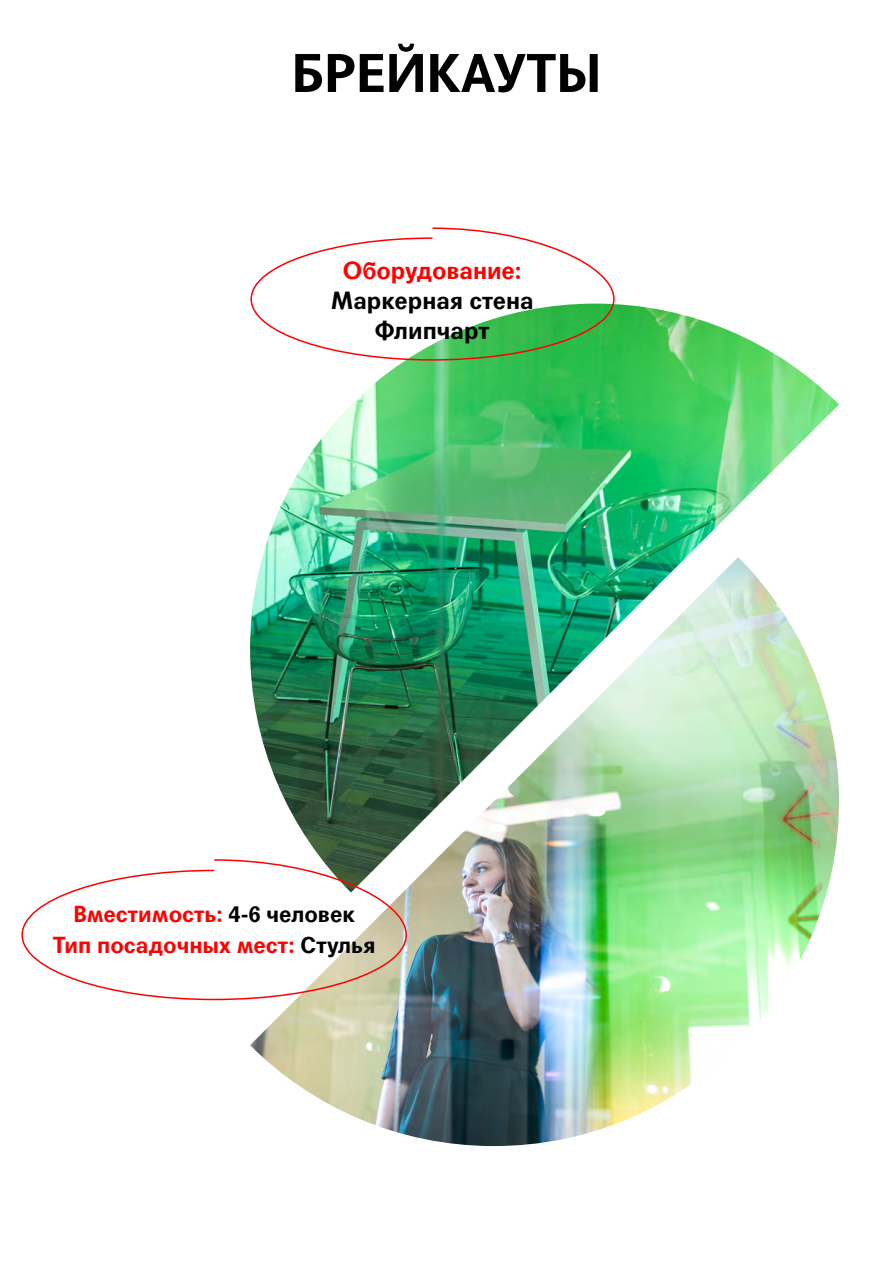
<style>
.page{position:relative;width:893px;height:1263px;background:#fff}
.page>*{position:absolute;margin:0;border:0;box-sizing:border-box;transform-origin:0 0}
.t1{font:700 52.5px "Agipo";color:#000}
.t2{font:700 24px/30px "Agipo";color:#000;text-align:center}
.t3{font:700 24px "Agipo";color:#f00}
.t4{font:700 22.5px/30.9px "Agipo";color:#f00;text-align:center}
.s1{color:#000}
</style>
<div class="page">
<img style="left:262px;top:304px;width:577px;height:253px">
<img style="left:250px;top:557px;width:589px;height:589px">
<svg style="left:21px;top:858px;width:387px;height:143px"></svg>
<svg style="left:250px;top:227px;width:365px;height:134px"></svg>
<h1 class="t1" style="left:292px;top:32px;width:311px">БРЕЙКАУТЫ</h1>
<p class="t3" style="left:343px;top:251px;width:180px">Оборудование:</p>
<p class="t2" style="left:331px;top:283px;width:204px">Маркерная стена<br>Флипчарт</p>
<p class="t4" style="left:53px;top:897px;width:324px">Вместимость: <span class="s1">4-6 человек<br></span>Тип посадочных мест: <span class="s1">Стулья</span></p>
</div>
